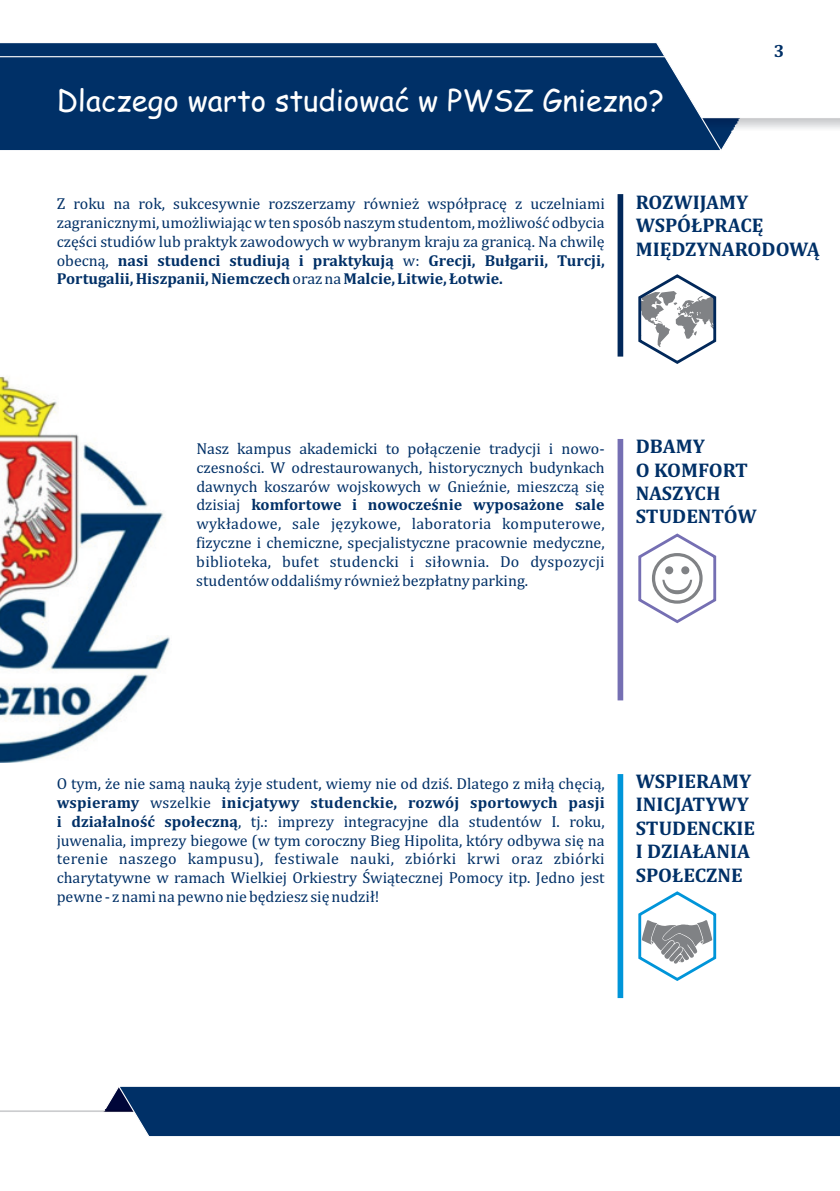
<style>
.page{position:relative;width:840px;height:1191px;background:#fff}
.page>*{position:absolute;margin:0;border:0;box-sizing:border-box;transform-origin:0 0}
.t1{font:29.4px "Comic Sans MS";color:#fff}
.t2{font:700 20px/23.4px "Cambria";color:#003067}
.t3{font:700 18px "Cambria";color:#003067}
.t4{font:16px/18.8px "Cambria";color:#003067;text-align:justify}
.s1{font-weight:700}
</style>
<div class="page">
<svg style="left:0;top:43px;width:722px;height:108px;background:#0d3b6f"></svg>
<div style="left:117px;top:1086px;width:722px;height:51px;background:#003067"></div>
<img style="left:0;top:376px;width:170px;height:386px">
<div style="left:617px;top:194px;width:6px;height:162px;background:#01285a"></div>
<div style="left:617px;top:439px;width:6px;height:261px;background:#756fb3"></div>
<div style="left:617px;top:774px;width:6px;height:224px;background:#0095d9"></div>
<svg style="left:638px;top:274px;width:79px;height:90px"></svg>
<svg style="left:638px;top:533px;width:79px;height:91px"></svg>
<svg style="left:638px;top:891px;width:79px;height:90px"></svg>
<h1 class="t1" style="left:57px;top:88px;width:608px">Dlaczego warto studiować w PWSZ Gniezno?</h1>
<p class="t3" style="left:773px;top:43px;width:12px">3</p>
<p class="t4" style="left:57px;top:195px;width:549px">Z roku na rok, sukcesywnie rozszerzamy również współpracę z uczelniami zagranicznymi, umożliwiając w ten sposób naszym studentom, możliwość odbycia części studiów lub praktyk zawodowych w wybranym kraju za granicą. Na chwilę obecną, <span class="s1">nasi studenci studiują i praktykują</span> w: <span class="s1">Grecji, Bułgarii, Turcji, Portugalii, Hiszpanii, Niemczech</span> oraz na<span class="s1">Malcie, Litwie, Łotwie.</span></p>
<p class="t2" style="left:635px;top:192px;width:185px">ROZWIJAMY<br>WSPÓŁPRACĘ<br>MIĘDZYNARODOWĄ</p>
<p class="t4" style="left:196px;top:440px;width:410px">Nasz kampus akademicki to połączenie tradycji i nowo&shy;czesności. W odrestaurowanych, historycznych budynkach dawnych koszarów wojskowych w Gnieźnie, mieszczą się dzisiaj <span class="s1">komfortowe i nowocześnie wyposażone sale </span>wykładowe, sale językowe, laboratoria komputerowe, fizyczne i chemiczne, specjalistyczne pracownie medyczne, biblioteka, bufet studencki i siłownia. Do dyspozycji studentów oddaliśmy również bezpłatny parking.</p>
<p class="t2" style="left:635px;top:436px;width:122px">DBAMY<br>O KOMFORT<br>NASZYCH<br>STUDENTÓW</p>
<p class="t4" style="left:57px;top:775px;width:549px">O tym, że nie samą nauką żyje student, wiemy nie od dziś. Dlatego z miłą chęcią, <span class="s1">wspieramy</span> wszelkie <span class="s1">inicjatywy studenckie, rozwój sportowych pasji i działalność społeczną</span>, tj.: imprezy integracyjne dla studentów I. roku, juwenalia, imprezy biegowe (w tym coroczny Bieg Hipolita, który odbywa się na terenie naszego kampusu), festiwale nauki, zbiórki krwi oraz zbiórki charytatywne w ramach Wielkiej Orkiestry Świątecznej Pomocy itp. Jedno jest pewne - z nami na pewno nie będziesz się nudził!</p>
<p class="t2" style="left:635px;top:770px;width:121px">WSPIERAMY<br>INICJATYWY<br>STUDENCKIE<br>I DZIAŁANIA<br>SPOŁECZNE</p>
</div>
